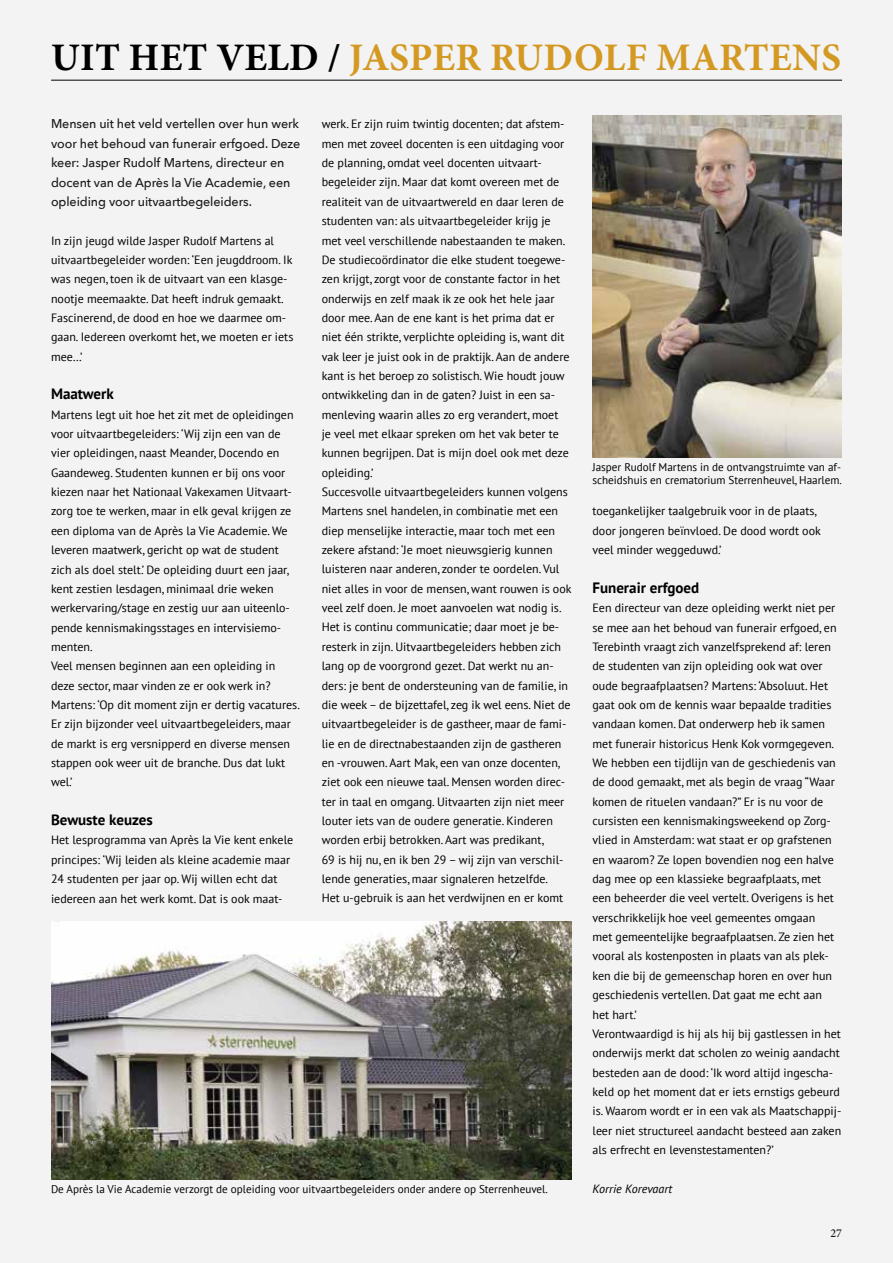
<style>
.page{position:relative;width:893px;height:1263px;background:#f3f3f3}
.page>*{position:absolute;margin:0;border:0;box-sizing:border-box;transform-origin:0 0}
.t1{font:700 39px "Minion Pro";letter-spacing:.01em;color:#d49923}
.t2{font:700 15px "PT Sans";color:#000}
.t3{font:500 12.75px/19.4px "Avenir Next";letter-spacing:-.005em;color:#191919}
.t4{font:12px/19.4px "PT Sans";color:#000}
.t5{font:italic 12px "PT Sans";color:#000}
.t6{font:12px "Minion Pro";color:#000}
.t7{font:11.25px/13.5px "PT Sans";color:#000}
.s1{color:#000}
</style>
<div class="page">
<hr style="left:51px;top:80px;width:791px;height:1px;background:#000">
<img style="left:592px;top:115px;width:250px;height:343px">
<img style="left:51px;top:922px;width:520px;height:257px">
<h1 class="t1" style="left:51px;top:30px;width:791px"><span class="s1">UIT HET VELD /</span> JASPER RUDOLF MARTENS</h1>
<p class="t3" style="left:51px;top:114px;width:251px">Mensen uit het veld vertellen over hun werk voor het behoud van funerair erfgoed. Deze keer: Jasper Rudolf Martens, directeur en docent van de Après la Vie Academie, een opleiding voor uitvaartbegeleiders.</p>
<p class="t4" style="left:51px;top:230px;width:244px">In zijn jeugd wilde Jasper Rudolf Martens al uitvaartbegeleider worden: ‘Een jeugddroom. Ik was negen, toen ik de uitvaart van een klasge&shy;nootje meemaakte. Dat heeft indruk gemaakt.<br>Fascinerend, de dood en hoe we daarmee om&shy;gaan. Iedereen overkomt het, we moeten er iets mee…’</p>
<p class="t2" style="left:51px;top:384px;width:64px">Maatwerk</p>
<p class="t4" style="left:51px;top:405px;width:250px">Martens legt uit hoe het zit met de opleidingen voor uitvaartbegeleiders: ‘Wij zijn een van de vier opleidingen, naast Meander, Docendo en Gaandeweg. Studenten kunnen er bij ons voor kiezen naar het Nationaal Vakexamen Uitvaart&shy;zorg toe te werken, maar in elk geval krijgen ze een diploma van de Après la Vie Academie. We leveren maatwerk, gericht op wat de student zich als doel stelt.’ De opleiding duurt een jaar, kent zestien lesdagen, minimaal drie weken werkervaring/stage en zestig uur aan uiteenlo&shy;pende kennismakingsstages en intervisiemo&shy;menten.<br>Veel mensen beginnen aan een opleiding in deze sector, maar vinden ze er ook werk in?<br>Martens: ‘Op dit moment zijn er dertig vacatures.<br>Er zijn bijzonder veel uitvaartbegeleiders, maar de markt is erg versnipperd en diverse mensen stappen ook weer uit de branche. Dus dat lukt wel.’</p>
<p class="t2" style="left:51px;top:810px;width:103px">Bewuste keuzes</p>
<p class="t4" style="left:51px;top:830px;width:244px">Het lesprogramma van Après la Vie kent enkele principes: ‘Wij leiden als kleine academie maar 24 studenten per jaar op. Wij willen echt dat iedereen aan het werk komt. Dat is ook maat-</p>
<p class="t4" style="left:322px;top:114px;width:251px">werk. Er zijn ruim twintig docenten; dat afstem&shy;men met zoveel docenten is een uitdaging voor de planning, omdat veel docenten uitvaart&shy;begeleider zijn. Maar dat komt overeen met de realiteit van de uitvaartwereld en daar leren de studenten van: als uitvaartbegeleider krijg je met veel verschillende nabestaanden te maken.<br>De studiecoördinator die elke student toegewe&shy;zen krijgt, zorgt voor de constante factor in het onderwijs en zelf maak ik ze ook het hele jaar door mee. Aan de ene kant is het prima dat er niet één strikte, verplichte opleiding is, want dit vak leer je juist ook in de praktijk. Aan de andere kant is het beroep zo solistisch. Wie houdt jouw ontwikkeling dan in de gaten? Juist in een sa&shy;menleving waarin alles zo erg verandert, moet<br>je veel met elkaar spreken om het vak beter te kunnen begrijpen. Dat is mijn doel ook met deze opleiding.’<br>Succesvolle uitvaartbegeleiders kunnen volgens Martens snel handelen, in combinatie met een diep menselijke interactie, maar toch met een zekere afstand: ‘Je moet nieuwsgierig kunnen luisteren naar anderen, zonder te oordelen. Vul niet alles in voor de mensen, want rouwen is ook veel zelf doen. Je moet aanvoelen wat nodig is.<br>Het is continu communicatie; daar moet je be&shy;resterk in zijn. Uitvaartbegeleiders hebben zich lang op de voorgrond gezet. Dat werkt nu an&shy;ders: je bent de ondersteuning van de familie, in die week – de bijzettafel, zeg ik wel eens. Niet de uitvaartbegeleider is de gastheer, maar de fami&shy;lie en de directnabestaanden zijn de gastheren en -vrouwen. Aart Mak, een van onze docenten, ziet ook een nieuwe taal. Mensen worden direc&shy;ter in taal en omgang. Uitvaarten zijn niet meer louter iets van de oudere generatie. Kinderen worden erbij betrokken. Aart was predikant,<br>69 is hij nu, en ik ben 29 – wij zijn van verschil&shy;lende generaties, maar signaleren hetzelfde.<br>Het u-gebruik is aan het verdwijnen en er komt</p>
<p class="t7" style="left:51px;top:1182px;width:498px">De Après la Vie Academie verzorgt de opleiding voor uitvaartbegeleiders onder andere op Sterrenheuvel.</p>
<p class="t7" style="left:592px;top:460px;width:251px">Jasper Rudolf Martens in de ontvangstruimte van af&shy;scheidshuis en crematorium Sterrenheuvel, Haarlem.</p>
<p class="t4" style="left:592px;top:501px;width:230px">toegankelijker taalgebruik voor in de plaats, door jongeren beïnvloed. De dood wordt ook veel minder weggeduwd.’</p>
<p class="t2" style="left:592px;top:578px;width:108px">Funerair erfgoed</p>
<p class="t4" style="left:592px;top:598px;width:250px">Een directeur van deze opleiding werkt niet per se mee aan het behoud van funerair erfgoed, en Terebinth vraagt zich vanzelfsprekend af: leren de studenten van zijn opleiding ook wat over oude begraafplaatsen? Martens: ‘Absoluut. Het gaat ook om de kennis waar bepaalde tradities vandaan komen. Dat onderwerp heb ik samen met funerair historicus Henk Kok vormgegeven.<br>We hebben een tijdlijn van de geschiedenis van de dood gemaakt, met als begin de vraag “Waar komen de rituelen vandaan?” Er is nu voor de cursisten een kennismakingsweekend op Zorg&shy;vlied in Amsterdam: wat staat er op grafstenen en waarom? Ze lopen bovendien nog een halve dag mee op een klassieke begraafplaats, met een beheerder die veel vertelt. Overigens is het verschrikkelijk hoe veel gemeentes omgaan<br>met gemeentelijke begraafplaatsen. Ze zien het vooral als kostenposten in plaats van als plek&shy;ken die bij de gemeenschap horen en over hun geschiedenis vertellen. Dat gaat me echt aan het hart.’<br>Verontwaardigd is hij als hij bij gastlessen in het onderwijs merkt dat scholen zo weinig aandacht besteden aan de dood: ‘Ik word altijd ingescha&shy;keld op het moment dat er iets ernstigs gebeurd is. Waarom wordt er in een vak als Maatschappij&shy;leer niet structureel aandacht besteed aan zaken als erfrecht en levenstestamenten?’</p>
<p class="t5" style="left:592px;top:1181px;width:81px">Korrie Korevaart</p>
<p class="t6" style="left:830px;top:1225px;width:13px">27</p>
</div>
